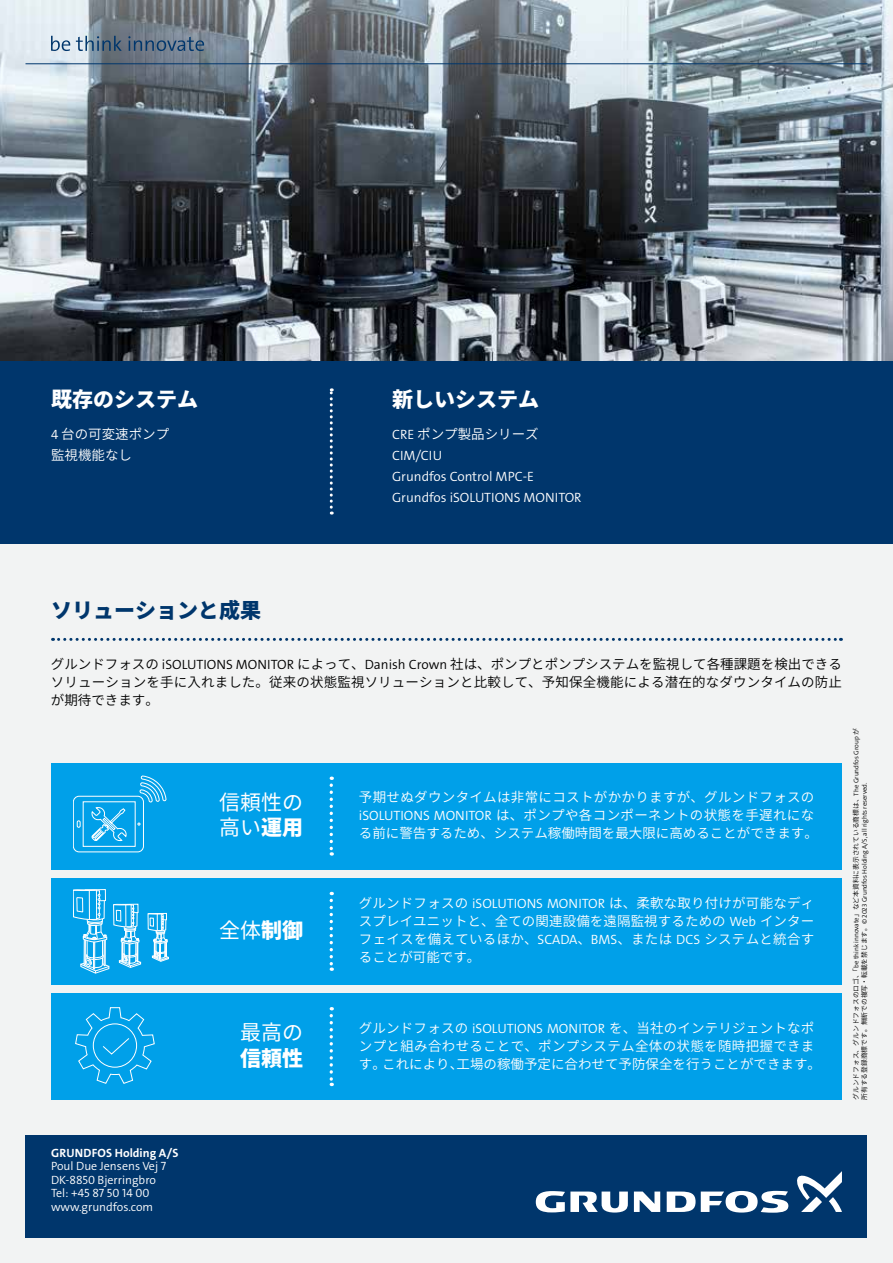
<style>
.page{position:relative;width:893px;height:1263px;background:#fff}
.page>*{position:absolute;margin:0;border:0;box-sizing:border-box;transform-origin:0 0}
.t1{font:900 21px "Noto Sans CJ Kjp";color:#fff}
.t2{font:21px/25.2px "Noto Sans CJ Kjp";color:#fff}
.t3{font:900 21px "Noto Sans CJ Kjp";color:#00366c}
.t4{font:600 13.5px/18px "Noto Sans CJ Kjp";letter-spacing:.015em;color:#fff}
.t5{font:600 13.5px/18px "Noto Sans CJ Kjp";letter-spacing:.01em;color:#000;text-align:justify}
.t6{font:13.5px/20.7px "Grundfos The Sans V2 OT 4 SL";color:#fff}
.t7{font:12px/13.5px "Grundfos The Sans V2 OT 4 SL";color:#fff}
.t8{font:12px "Grundfos The Sans V2 OT 7 B";letter-spacing:.01em;color:#fff}
.t9{font:600 6.75px "Noto Sans CJ Kjp";color:#000}
.t10{font:6.75px "Grundfos The Sans V2 OT 4 SL";color:#000}
.s1{font-family:"Grundfos The Sans V2 OT 4 SL";font-weight:400}
.s2{font-weight:900}
.s3{font-family:"Noto Sans CJ Kjp";font-weight:600}
</style>
<div class="page">
<div style="left:0;top:544px;width:893px;height:719px;background:#f2f3f3"></div>
<div style="left:51px;top:993px;width:791px;height:107px;background:#00a0e9"></div>
<svg style="left:75px;top:1007px;width:79px;height:76px"></svg>
<img style="left:0;top:0;width:893px;height:361px">
<div style="left:51px;top:878px;width:791px;height:106px;background:#00a0e9"></div>
<svg style="left:73px;top:889px;width:68px;height:84px"></svg>
<svg style="left:148px;top:912px;width:21px;height:50px"></svg>
<div style="left:0;top:361px;width:893px;height:183px;background:#00366c"></div>
<div style="left:51px;top:763px;width:791px;height:106px;background:#00a0e9"></div>
<svg style="left:330px;top:388px;width:3px;height:126px"></svg>
<svg style="left:53px;top:638px;width:788px;height:3px"></svg>
<svg style="left:91px;top:807px;width:36px;height:35px"></svg>
<svg style="left:77px;top:820px;width:3px;height:8px"></svg>
<div style="left:73px;top:796px;width:71px;height:56px;border:1px solid #fff;border-radius:6px"></div>
<svg style="left:139px;top:776px;width:27px;height:26px"></svg>
<svg style="left:330px;top:1016px;width:3px;height:70px"></svg>
<svg style="left:330px;top:892px;width:3px;height:79px"></svg>
<svg style="left:330px;top:776px;width:3px;height:80px"></svg>
<div style="left:26px;top:1135px;width:841px;height:102px;background:#00366c"></div>
<hr style="left:26px;top:63px;width:841px;height:1px;background:#00366c">
<svg style="left:634px;top:1191px;width:26px;height:21px"></svg>
<svg style="left:536px;top:1191px;width:92px;height:21px"></svg>
<svg style="left:667px;top:1191px;width:121px;height:22px"></svg>
<svg style="left:797px;top:1171px;width:45px;height:41px"></svg>
<svg style="left:51px;top:36px;width:19px;height:15px"></svg>
<svg style="left:76px;top:36px;width:46px;height:15px"></svg>
<svg style="left:128px;top:36px;width:76px;height:15px"></svg>
<h1 class="t1" style="left:51px;top:387px;width:148px">既存のシステム</h1>
<h1 class="t1" style="left:392px;top:387px;width:148px">新しいシステム</h1>
<p class="t4" style="left:51px;top:424px;width:120px;line-height:20.7px"><span class="s1">4</span> 台の可変速ポンプ監視機能なし</p>
<p class="t4" style="left:392px;top:426px;width:148px"><span class="s1">CRE</span> ポンプ製品シリーズ</p>
<p class="t6" style="left:392px;top:445px;width:191px">CIM/CIU<br>Grundfos Control MPC-E<br>Grundfos iSOLUTIONS MONITOR</p>
<h1 class="t3" style="left:51px;top:598px;width:211px">ソリューションと成果</h1>
<p class="t5" style="left:51px;top:655px;width:793px">グルンドフォスの <span class="s1">iSOLUTIONS MONITOR</span> によって、<span class="s1">Danish Crown</span> 社は、ポンプとポンプシステムを監視して各種課題を検出できるソリューションを手に入れました。従来の状態監視ソリューションと比較して、予知保全機能による潜在的なダウンタイムの防止が期待できます。</p>
<h1 class="t2" style="left:219px;top:790px;width:85px">信頼性の高い<span class="s2">運用</span></h1>
<p class="t4" style="left:359px;top:788px;width:460px">予期せぬダウンタイムは非常にコストがかかりますが、グルンドフォスの<span class="s1">iSOLUTIONS MONITOR</span> は、ポンプや各コンポーネントの状態を手遅れになる前に警告するため、システム稼働時間を最大限に高めることができます。</p>
<h1 class="t2" style="left:219px;top:918px;width:85px">全体<span class="s2">制御</span></h1>
<h1 class="t2" style="left:240px;top:1020px;width:64px">最高の</h1>
<h1 class="t1" style="left:240px;top:1046px;width:64px">信頼性</h1>
<p class="t4" style="left:359px;top:895px;width:457px;text-align:justify">グルンドフォスの <span class="s1">iSOLUTIONS MONITOR</span> は、柔軟な取り付けが可能なディスプレイユニットと、全ての関連設備を遠隔監視するための <span class="s1">Web</span> インターフェイスを備えているほか、<span class="s1">SCADA</span>、<span class="s1">BMS</span>、または <span class="s1">DCS</span> システムと統合することが可能です。</p>
<p class="t4" style="left:359px;top:1019px;width:464px">グルンドフォスの <span class="s1">iSOLUTIONS MONITOR</span> を、当社のインテリジェントなポンプと組み合わせることで、ポンプシステム全体の状態を随時把握できます。これにより、工場の稼働予定に合わせて予防保全を行うことができます。</p>
<p class="t9" style="left:852px;top:1100px;width:373px;rotate:-90deg">グルンドフォス、グルンドフォスのロゴ、「<span class="s1">be think innovate</span>」など本資料に表示されている商標は、<span class="s1">The Grundfos Group</span> が</p>
<p class="t10" style="left:860px;top:1100px;width:319px;rotate:-90deg"><span class="s3">所有する登録商標です。無断での複写・転載を禁じます。</span>© 2023 Grundfos Holding A/S, all rights reserved.</p>
<p class="t8" style="left:51px;top:1145px;width:129px">GRUNDFOS Holding A/S</p>
<p class="t7" style="left:51px;top:1159px;width:117px">Poul Due Jensens Vej 7<br>DK-8850 Bjerringbro<br>Tel: +45 87 50 14 00 www.grundfos.com</p>
</div>
